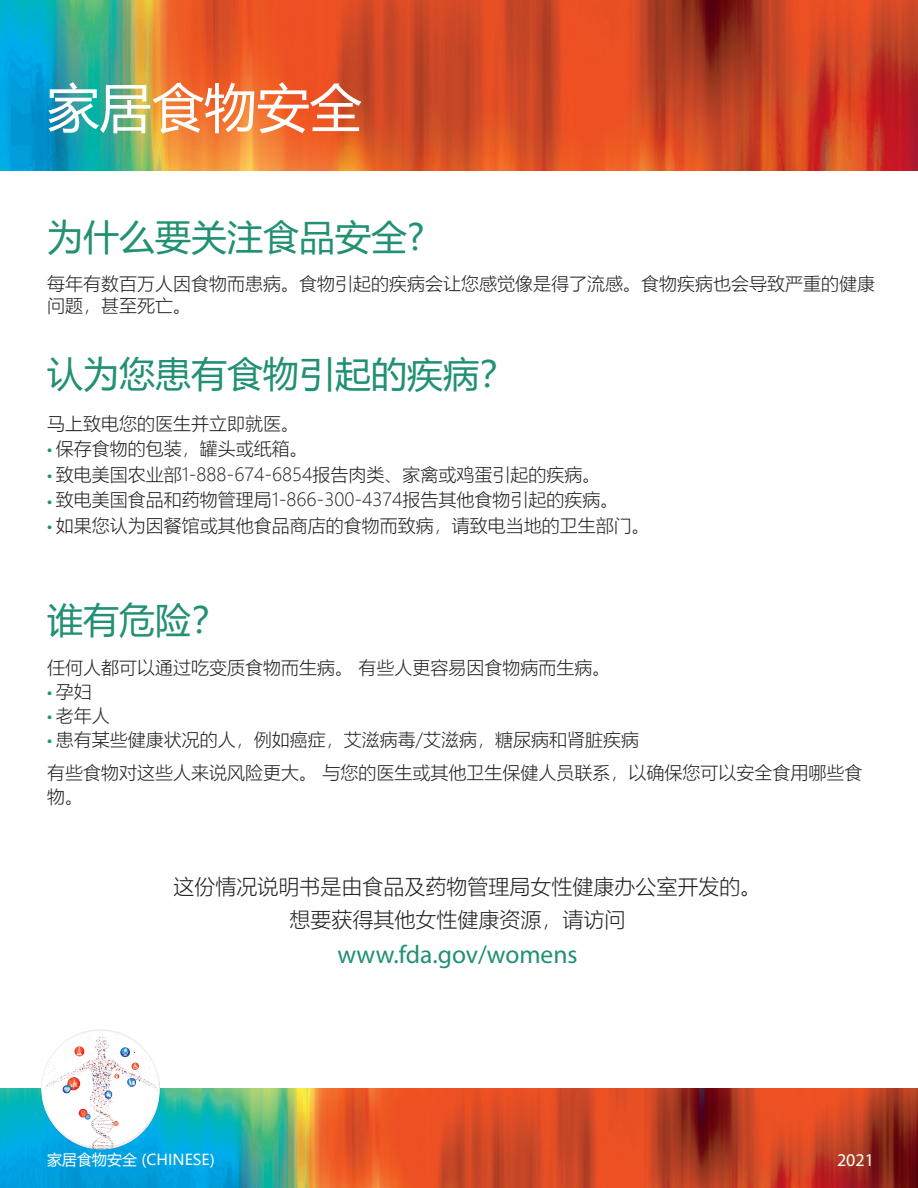
<style>
.page{position:relative;width:918px;height:1188px;background:#fff}
.page>*{position:absolute;margin:0;border:0;box-sizing:border-box;transform-origin:0 0}
.t1{font:52.5px "Microsoft Ya Hei";color:#fff}
.t2{font:36px "Microsoft Ya Hei";color:#219074}
.t3{font:25.5px "Myriad Pro";color:#219074}
.t4{font:300 21px "Microsoft Ya Hei";color:#231f20}
.t5{font:300 18px/22.5px "Microsoft Ya Hei";color:#231f20}
.t6{font:18px "Myriad Pro";color:#fff}
.t7{font:15px "Microsoft Ya Hei";color:#fff}
.s1{font-family:"Myriad Pro";font-weight:400;color:#219074}
</style>
<div class="page">
<img style="left:0;top:1089px;width:918px;height:99px">
<img style="left:0;top:0;width:918px;height:171px">
<div style="left:39px;top:1027px;width:123px;height:124px;background:#231f20;opacity:.3"></div>
<h1 class="t1" style="left:47px;top:72px;width:316px">家居食物安全</h1>
<h3 class="t2" style="left:47px;top:213px;width:379px">为什么要关注食品安全?</h3>
<p class="t5" style="left:47px;top:272px;width:829px">每年有数百万人因食物而患病。食物引起的疾病会让您感觉像是得了流感。食物疾病也会导致严重的健康问题，甚至死亡。</p>
<h3 class="t2" style="left:47px;top:350px;width:469px">认为您患有食物引起的疾病？</h3>
<p class="t5" style="left:47px;top:412px;width:253px">马上致电您的医生并立即就医。</p>
<p class="t5" style="left:47px;top:437px;width:262px"><span class="s1">•</span> 保存食物的包装，罐头或纸箱。</p>
<p class="t5" style="left:47px;top:463px;width:555px"><span class="s1">•</span> 致电美国农业部1‑888‑674‑6854报告肉类、家禽或鸡蛋引起的疾病。</p>
<p class="t5" style="left:47px;top:488px;width:573px"><span class="s1">•</span> 致电美国食品和药物管理局1‑866‑300‑4374报告其他食物引起的疾病。</p>
<p class="t5" style="left:47px;top:514px;width:604px"><span class="s1">•</span> 如果您认为因餐馆或其他食品商店的食物而致病，请致电当地的卫生部门。</p>
<h3 class="t2" style="left:47px;top:596px;width:182px">谁有危险？</h3>
<p class="t5" style="left:47px;top:656px;width:565px">任何人都可以通过吃变质食物而生病。 有些人更容易因食物病而生病。</p>
<p class="t5" style="left:47px;top:680px;width:46px"><span class="s1">•</span>孕妇</p>
<p class="t5" style="left:47px;top:704px;width:64px"><span class="s1">•</span> 老年人</p>
<p class="t5" style="left:47px;top:728px;width:594px"><span class="s1">•</span> 患有某些健康状况的人，例如癌症，艾滋病毒/艾滋病，糖尿病和肾脏疾病</p>
<p class="t5" style="left:47px;top:760px;width:817px;line-height:24px">有些食物对这些人来说风险更大。 与您的医生或其他卫生保健人员联系，以确保您可以安全食用哪些食物。</p>
<p class="t4" style="left:173px;top:873px;width:589px">这份情况说明书是由食品及药物管理局女性健康办公室开发的。</p>
<p class="t4" style="left:290px;top:905px;width:337px">想要获得其他女性健康资源，请访问</p>
<p class="t3" style="left:338px;top:939px;width:242px">www.fda.gov/womens</p>
<p class="t7" style="left:47px;top:1149px;width:169px">家居食物安全 (CHINESE)</p>
<p class="t6" style="left:837px;top:1148px;width:38px">2021</p>
</div>
